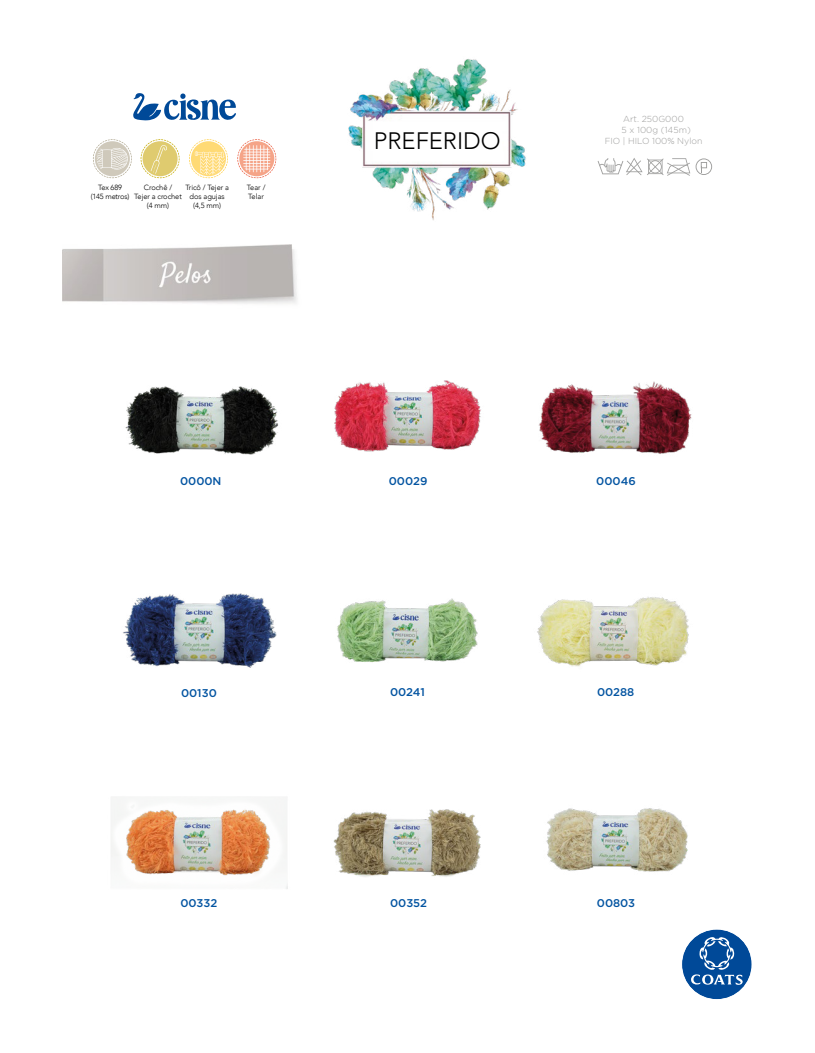
<style>
.page{position:relative;width:815px;height:1053px;background:#fff}
.page>*{position:absolute;margin:0;border:0;box-sizing:border-box;transform-origin:0 0}
.t1{font:300 23.75px "Avenir";color:#000}
.t2{font:500 11.25px "Gotham";color:#0354a1}
.t3{font:300 8.75px "Gotham";color:#9d9d9c}
.t4{font:300 7.5px/9px "Avenir";letter-spacing:-.01em;color:#000;text-align:center}
</style>
<div class="page">
<img style="left:348px;top:59px;width:178px;height:162px">
<svg style="left:696px;top:158px;width:16px;height:17px"></svg>
<svg style="left:598px;top:158px;width:92px;height:18px"></svg>
<svg style="left:93px;top:139px;width:39px;height:39px"></svg>
<svg style="left:141px;top:139px;width:39px;height:40px"></svg>
<svg style="left:189px;top:139px;width:39px;height:39px"></svg>
<svg style="left:237px;top:139px;width:39px;height:39px"></svg>
<svg style="left:133px;top:93px;width:103px;height:28px"></svg>
<img style="left:63px;top:245px;width:234px;height:59px">
<img style="left:125px;top:386px;width:153px;height:69px">
<img style="left:337px;top:598px;width:141px;height:64px">
<img style="left:334px;top:380px;width:147px;height:72px">
<img style="left:537px;top:597px;width:152px;height:70px">
<img style="left:538px;top:381px;width:154px;height:73px">
<img style="left:111px;top:797px;width:177px;height:92px">
<img style="left:333px;top:809px;width:148px;height:68px">
<img style="left:546px;top:808px;width:142px;height:64px">
<img style="left:123px;top:593px;width:154px;height:75px">
<div style="left:682px;top:929px;width:70px;height:70px;background:#004998;border-radius:50%"></div>
<div style="left:681px;top:928px;width:71px;height:71px;border:1px solid #fff;border-radius:50%"></div>
<svg style="left:691px;top:935px;width:52px;height:49px"></svg>
<p class="t4" style="left:91px;top:182px;width:40px">Tex 689 (145 metros)</p>
<p class="t4" style="left:134px;top:182px;width:49px">Crochê /<br>Tejer a crochet (4 mm)</p>
<p class="t4" style="left:185px;top:182px;width:45px">Tricô / Tejer a dos agujas (4,5 mm)</p>
<p class="t4" style="left:247px;top:182px;width:20px;text-align:left">Tear /<br>Telar</p>
<h2 class="t2" style="left:180px;top:474px;width:43px">0000N</h2>
<h2 class="t2" style="left:181px;top:685px;width:37px">00130</h2>
<h1 class="t1" style="left:374px;top:126px;width:128px">PREFERIDO</h1>
<p class="t3" style="left:623px;top:113px;width:62px">Art. 250G000</p>
<p class="t3" style="left:622px;top:124px;width:71px">5 x 100g (145m)</p>
<p class="t3" style="left:605px;top:135px;width:99px">FIO | HILO 100% Nylon</p>
<h2 class="t2" style="left:389px;top:474px;width:40px">00029</h2>
<h2 class="t2" style="left:390px;top:684px;width:36px">00241</h2>
<h2 class="t2" style="left:596px;top:474px;width:41px">00046</h2>
<h2 class="t2" style="left:597px;top:684px;width:39px">00288</h2>
<h2 class="t2" style="left:180px;top:896px;width:38px">00332</h2>
<h2 class="t2" style="left:390px;top:896px;width:38px">00352</h2>
<h2 class="t2" style="left:597px;top:896px;width:40px">00803</h2>
</div>
